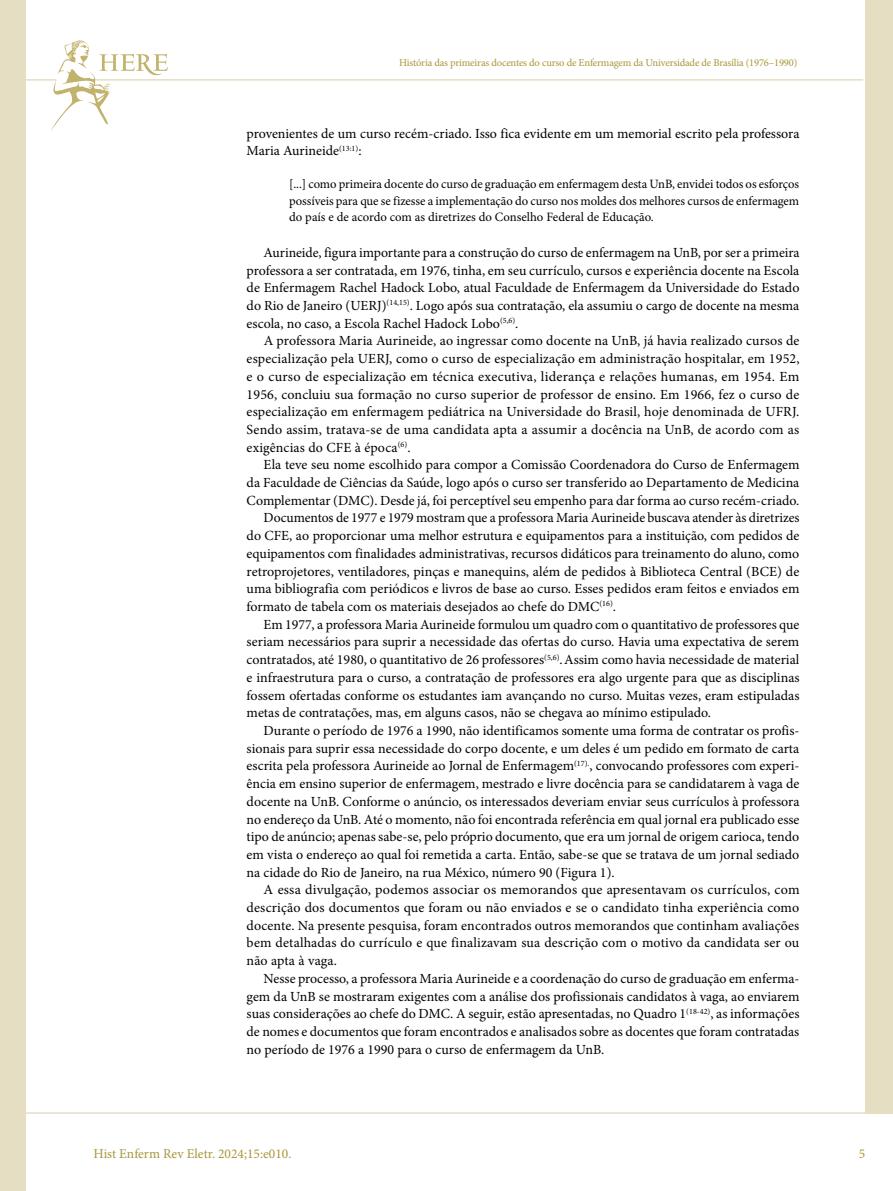
<style>
.page{position:relative;width:893px;height:1191px;background:#fff}
.page>*{position:absolute;margin:0;border:0;box-sizing:border-box;transform-origin:0 0}
.t1{font:13.95px/17.7px "Minion Pro";color:#000;text-align:justify}
.t2{font:13.5px "Minion Pro";color:#a7963a}
.t3{font:12.75px/16.5px "Minion Pro";color:#000;text-align:justify}
.t4{font:10.5px "Minion Pro";letter-spacing:-.015em;color:#a7963a}
</style>
<div class="page">
<hr style="left:0;top:1112px;width:893px;height:1px;background:#e6dec3">
<hr style="left:0;top:79px;width:863px;height:2px;background:#e6dec3">
<div style="left:865px;top:0;width:28px;height:1113px;background:#e6dec3"></div>
<div style="left:0;top:0;width:26px;height:1191px;background:#e6dec3"></div>
<svg style="left:50px;top:40px;width:118px;height:91px"></svg>
<p class="t4" style="left:399px;top:56px;width:400px">História das primeiras docentes do curso de Enfermagem da Universidade de Brasília (1976–1990)</p>
<p class="t1" style="left:247px;top:124px;width:554px">provenientes de um curso recém-criado. Isso fica evidente em um memorial escrito pela professora<br>Maria Aurineide<sup>(13:1)</sup>:</p>
<p class="t3" style="left:289px;top:176px;width:512px">[...] como primeira docente do curso de graduação em enfermagem desta UnB, envidei todos os esforços possíveis para que se fizesse a implementação do curso nos moldes dos melhores cursos de enfermagem do país e de acordo com as diretrizes do Conselho Federal de Educação.</p>
<p class="t1" style="left:247px;top:244px;width:554px;text-indent:17px">Aurineide, figura importante para a construção do curso de enfermagem na UnB, por ser a primeira professora a ser contratada, em 1976, tinha, em seu currículo, cursos e experiência docente na Escola de Enfermagem Rachel Hadock Lobo, atual Faculdade de Enfermagem da Universidade do Estado do Rio de Janeiro (UERJ)<sup>(14,15)</sup>. Logo após sua contratação, ela assumiu o cargo de docente na mesma escola, no caso, a Escola Rachel Hadock Lobo<sup>(5,6)</sup>.</p>
<p class="t1" style="left:247px;top:332px;width:554px;text-indent:17px">A professora Maria Aurineide, ao ingressar como docente na UnB, já havia realizado cursos de especialização pela UERJ, como o curso de especialização em administração hospitalar, em 1952, e o curso de especialização em técnica executiva, liderança e relações humanas, em 1954. Em 1956, concluiu sua formação no curso superior de professor de ensino. Em 1966, fez o curso de especialização em enfermagem pediátrica na Universidade do Brasil, hoje denominada de UFRJ.<br>Sendo assim, tratava-se de uma candidata apta a assumir a docência na UnB, de acordo com as exigências do CFE à época<sup>(6)</sup>.</p>
<p class="t1" style="left:264px;top:456px;width:537px">Ela teve seu nome escolhido para compor a Comissão Coordenadora do Curso de Enfermagem</p>
<p class="t1" style="left:247px;top:474px;width:554px">da Faculdade de Ciências da Saúde, logo após o curso ser transferido ao Departamento de Medicina</p>
<p class="t1" style="left:247px;top:491px;width:554px">Complementar (DMC). Desde já, foi perceptível seu empenho para dar forma ao curso recém-criado.</p>
<p class="t1" style="left:264px;top:509px;width:537px">Documentos de 1977 e 1979 mostram que a professora Maria Aurineide buscava atender às diretrizes</p>
<p class="t1" style="left:247px;top:527px;width:554px">do CFE, ao proporcionar uma melhor estrutura e equipamentos para a instituição, com pedidos de</p>
<p class="t1" style="left:247px;top:544px;width:554px">equipamentos com finalidades administrativas, recursos didáticos para treinamento do aluno, como</p>
<p class="t1" style="left:247px;top:562px;width:554px">retroprojetores, ventiladores, pinças e manequins, além de pedidos à Biblioteca Central (BCE) de</p>
<p class="t1" style="left:247px;top:580px;width:554px">uma bibliografia com periódicos e livros de base ao curso. Esses pedidos eram feitos e enviados em</p>
<p class="t1" style="left:247px;top:598px;width:371px">formato de tabela com os materiais desejados ao chefe do DMC<sup>(16)</sup>.</p>
<p class="t1" style="left:264px;top:615px;width:537px">Em 1977, a professora Maria Aurineide formulou um quadro com o quantitativo de professores que</p>
<p class="t1" style="left:247px;top:633px;width:554px">seriam necessários para suprir a necessidade das ofertas do curso. Havia uma expectativa de serem</p>
<p class="t1" style="left:247px;top:651px;width:554px">contratados, até 1980, o quantitativo de 26 professores<sup>(5,6)</sup>.Assim como havia necessidade de material</p>
<p class="t1" style="left:247px;top:668px;width:554px">e infraestrutura para o curso, a contratação de professores era algo urgente para que as disciplinas</p>
<p class="t1" style="left:247px;top:686px;width:554px">fossem ofertadas conforme os estudantes iam avançando no curso. Muitas vezes, eram estipuladas</p>
<p class="t1" style="left:247px;top:704px;width:466px">metas de contratações, mas, em alguns casos, não se chegava ao mínimo estipulado.</p>
<p class="t1" style="left:264px;top:721px;width:537px">Durante o período de 1976 a 1990, não identificamos somente uma forma de contratar os profis-</p>
<p class="t1" style="left:247px;top:739px;width:554px">sionais para suprir essa necessidade do corpo docente, e um deles é um pedido em formato de carta</p>
<p class="t1" style="left:247px;top:757px;width:554px">escrita pela professora Aurineide ao Jornal de Enfermagem<sup>(17).</sup>, convocando professores com experi-</p>
<p class="t1" style="left:247px;top:775px;width:554px">ência em ensino superior de enfermagem, mestrado e livre docência para se candidatarem à vaga de</p>
<p class="t1" style="left:247px;top:792px;width:554px">docente na UnB. Conforme o anúncio, os interessados deveriam enviar seus currículos à professora</p>
<p class="t1" style="left:247px;top:810px;width:554px">no endereço da UnB. Até o momento, não foi encontrada referência em qual jornal era publicado esse</p>
<p class="t1" style="left:247px;top:828px;width:554px">tipo de anúncio; apenas sabe-se, pelo próprio documento, que era um jornal de origem carioca, tendo</p>
<p class="t1" style="left:247px;top:845px;width:554px">em vista o endereço ao qual foi remetida a carta. Então, sabe-se que se tratava de um jornal sediado</p>
<p class="t1" style="left:247px;top:863px;width:370px">na cidade do Rio de Janeiro, na rua México, número 90 (Figura 1).</p>
<p class="t1" style="left:264px;top:881px;width:537px">A essa divulgação, podemos associar os memorandos que apresentavam os currículos, com</p>
<p class="t1" style="left:247px;top:898px;width:554px">descrição dos documentos que foram ou não enviados e se o candidato tinha experiência como</p>
<p class="t1" style="left:247px;top:916px;width:554px">docente. Na presente pesquisa, foram encontrados outros memorandos que continham avaliações</p>
<p class="t1" style="left:247px;top:934px;width:554px">bem detalhadas do currículo e que finalizavam sua descrição com o motivo da candidata ser ou</p>
<p class="t1" style="left:247px;top:952px;width:92px">não apta à vaga.</p>
<p class="t1" style="left:264px;top:969px;width:537px">Nesse processo, a professora Maria Aurineide e a coordenação do curso de graduação em enferma-</p>
<p class="t1" style="left:247px;top:987px;width:554px">gem da UnB se mostraram exigentes com a análise dos profissionais candidatos à vaga, ao enviarem</p>
<p class="t1" style="left:247px;top:1005px;width:554px">suas considerações ao chefe do DMC. A seguir, estão apresentadas, no Quadro 1<sup>(18-42)</sup>, as informações</p>
<p class="t1" style="left:247px;top:1022px;width:554px">de nomes e documentos que foram encontrados e analisados sobre as docentes que foram contratadas</p>
<p class="t1" style="left:247px;top:1040px;width:359px">no período de 1976 a 1990 para o curso de enfermagem da UnB.</p>
<p class="t2" style="left:94px;top:1144px;width:199px">Hist Enferm Rev Eletr. 2024;15:e010.</p>
<p class="t2" style="left:859px;top:1144px;width:8px">5</p>
</div>
